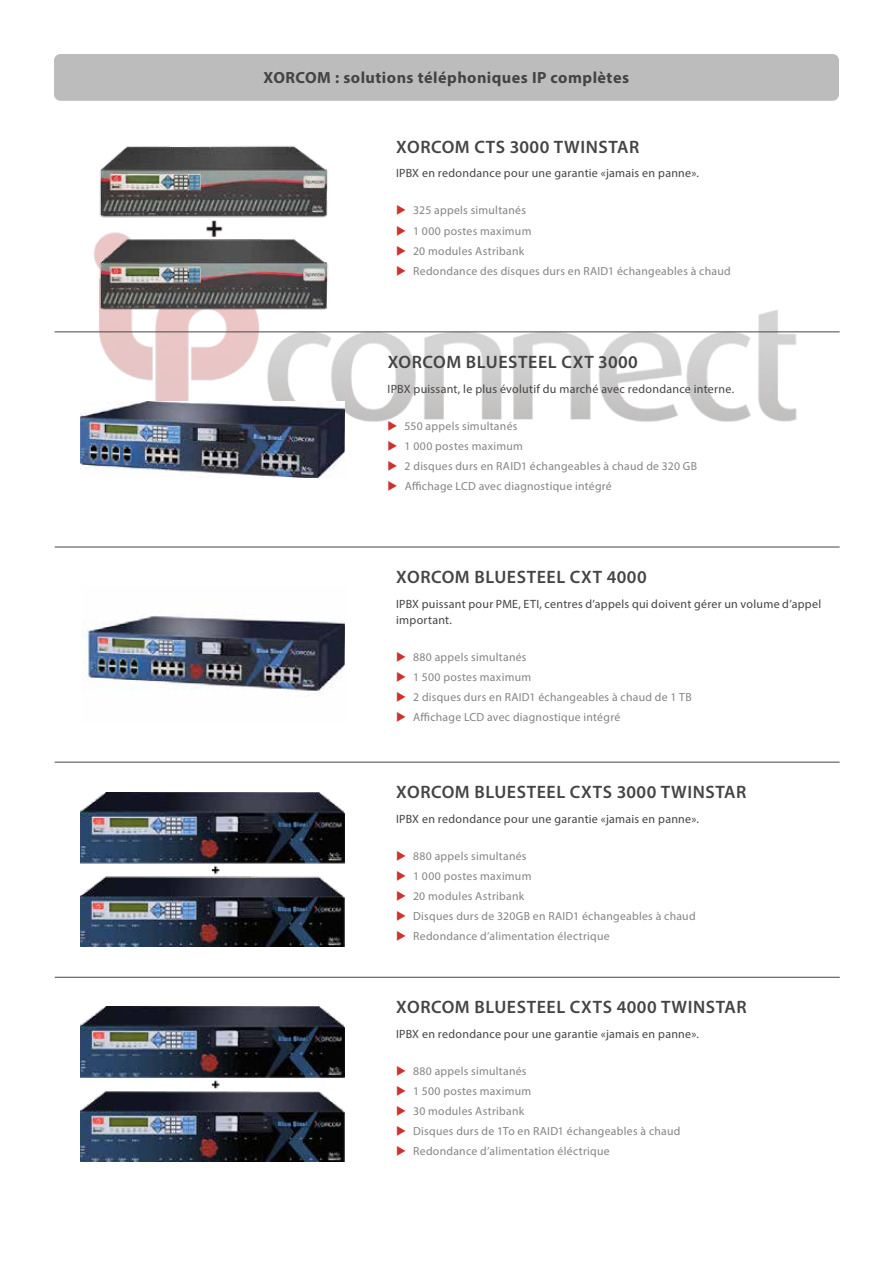
<style>
.page{position:relative;width:893px;height:1263px;background:#fff}
.page>*{position:absolute;margin:0;border:0;box-sizing:border-box;transform-origin:0 0}
.t1{font:600 18px "Myriad Pro";letter-spacing:.03em;color:#454444}
.t2{font:700 16.2px "Myriad Pro";letter-spacing:.03em;color:#454444}
.t3{font:12px/16.5px "Myriad Pro";letter-spacing:.02em;color:#454444}
.t4{font:11.7px "Myriad Pro";letter-spacing:.025em;color:#838383}
.s1{color:#ce322e}
</style>
<div class="page">
<img style="left:54px;top:309px;width:786px;height:118px">
<img style="left:81px;top:401px;width:263px;height:76px">
<hr style="left:55px;top:332px;width:785px;height:1px;background:#484644">
<img style="left:93px;top:146px;width:236px;height:163px">
<img style="left:83px;top:616px;width:261px;height:76px">
<hr style="left:55px;top:547px;width:785px;height:1px;background:#484644">
<img style="left:81px;top:792px;width:263px;height:155px">
<hr style="left:55px;top:762px;width:785px;height:1px;background:#484644">
<img style="left:81px;top:1007px;width:263px;height:154px">
<hr style="left:55px;top:977px;width:785px;height:1px;background:#484644">
<div style="left:54px;top:54px;width:785px;height:47px;background:#bdbcbc;border-radius:6px"></div>
<h2 class="t2" style="left:263px;top:67px;width:367px">XORCOM : solutions téléphoniques IP complètes</h2>
<h1 class="t1" style="left:396px;top:135px;width:245px">XORCOM CTS 3000 TWINSTAR</h1>
<p class="t3" style="left:396px;top:165px;width:304px">IPBX en redondance pour une garantie «jamais en panne».</p>
<p class="t4" style="left:396px;top:203px;width:131px"><span class="s1">◆</span> 325 appels simultanés</p>
<p class="t4" style="left:396px;top:223px;width:137px"><span class="s1">◆</span> 1 000 postes maximum</p>
<p class="t4" style="left:396px;top:243px;width:130px"><span class="s1">◆</span> 20 modules Astribank</p>
<p class="t4" style="left:396px;top:263px;width:336px"><span class="s1">◆</span> Redondance des disques durs en RAID1 échangeables à chaud</p>
<h1 class="t1" style="left:388px;top:350px;width:252px">XORCOM BLUESTEEL CXT 3000</h1>
<p class="t3" style="left:388px;top:380px;width:348px">IPBX puissant, le plus évolutif du marché avec redondance interne.</p>
<p class="t4" style="left:388px;top:418px;width:131px"><span class="s1">◆</span> 550 appels simultanés</p>
<p class="t4" style="left:388px;top:438px;width:137px"><span class="s1">◆</span> 1 000 postes maximum</p>
<p class="t4" style="left:388px;top:458px;width:311px"><span class="s1">◆</span> 2 disques durs en RAID1 échangeables à chaud de 320 GB</p>
<p class="t4" style="left:388px;top:478px;width:226px"><span class="s1">◆</span> Affichage LCD avec diagnostique intégré</p>
<h1 class="t1" style="left:396px;top:565px;width:252px">XORCOM BLUESTEEL CXT 4000</h1>
<p class="t3" style="left:396px;top:595px;width:427px">IPBX puissant pour PME, ETI, centres d’appels qui doivent gérer un volume d’appel important.</p>
<p class="t4" style="left:396px;top:650px;width:132px"><span class="s1">◆</span> 880 appels simultanés</p>
<p class="t4" style="left:396px;top:670px;width:137px"><span class="s1">◆</span> 1 500 postes maximum</p>
<p class="t4" style="left:396px;top:690px;width:297px"><span class="s1">◆</span> 2 disques durs en RAID1 échangeables à chaud de 1 TB</p>
<p class="t4" style="left:396px;top:710px;width:226px"><span class="s1">◆</span> Affichage LCD avec diagnostique intégré</p>
<h1 class="t1" style="left:396px;top:781px;width:352px">XORCOM BLUESTEEL CXTS 3000 TWINSTAR</h1>
<p class="t3" style="left:396px;top:811px;width:304px">IPBX en redondance pour une garantie «jamais en panne».</p>
<p class="t4" style="left:396px;top:849px;width:132px"><span class="s1">◆</span> 880 appels simultanés</p>
<p class="t4" style="left:396px;top:869px;width:137px"><span class="s1">◆</span> 1 000 postes maximum</p>
<p class="t4" style="left:396px;top:889px;width:130px"><span class="s1">◆</span> 20 modules Astribank</p>
<p class="t4" style="left:396px;top:909px;width:301px"><span class="s1">◆</span> Disques durs de 320GB en RAID1 échangeables à chaud</p>
<p class="t4" style="left:396px;top:929px;width:215px"><span class="s1">◆</span> Redondance d’alimentation électrique</p>
<h1 class="t1" style="left:396px;top:996px;width:352px">XORCOM BLUESTEEL CXTS 4000 TWINSTAR</h1>
<p class="t3" style="left:396px;top:1026px;width:304px">IPBX en redondance pour une garantie «jamais en panne».</p>
<p class="t4" style="left:396px;top:1064px;width:132px"><span class="s1">◆</span> 880 appels simultanés</p>
<p class="t4" style="left:396px;top:1084px;width:137px"><span class="s1">◆</span> 1 500 postes maximum</p>
<p class="t4" style="left:396px;top:1104px;width:130px"><span class="s1">◆</span> 30 modules Astribank</p>
<p class="t4" style="left:396px;top:1124px;width:286px"><span class="s1">◆</span> Disques durs de 1To en RAID1 échangeables à chaud</p>
<p class="t4" style="left:396px;top:1144px;width:215px"><span class="s1">◆</span> Redondance d’alimentation éléctrique</p>
</div>
